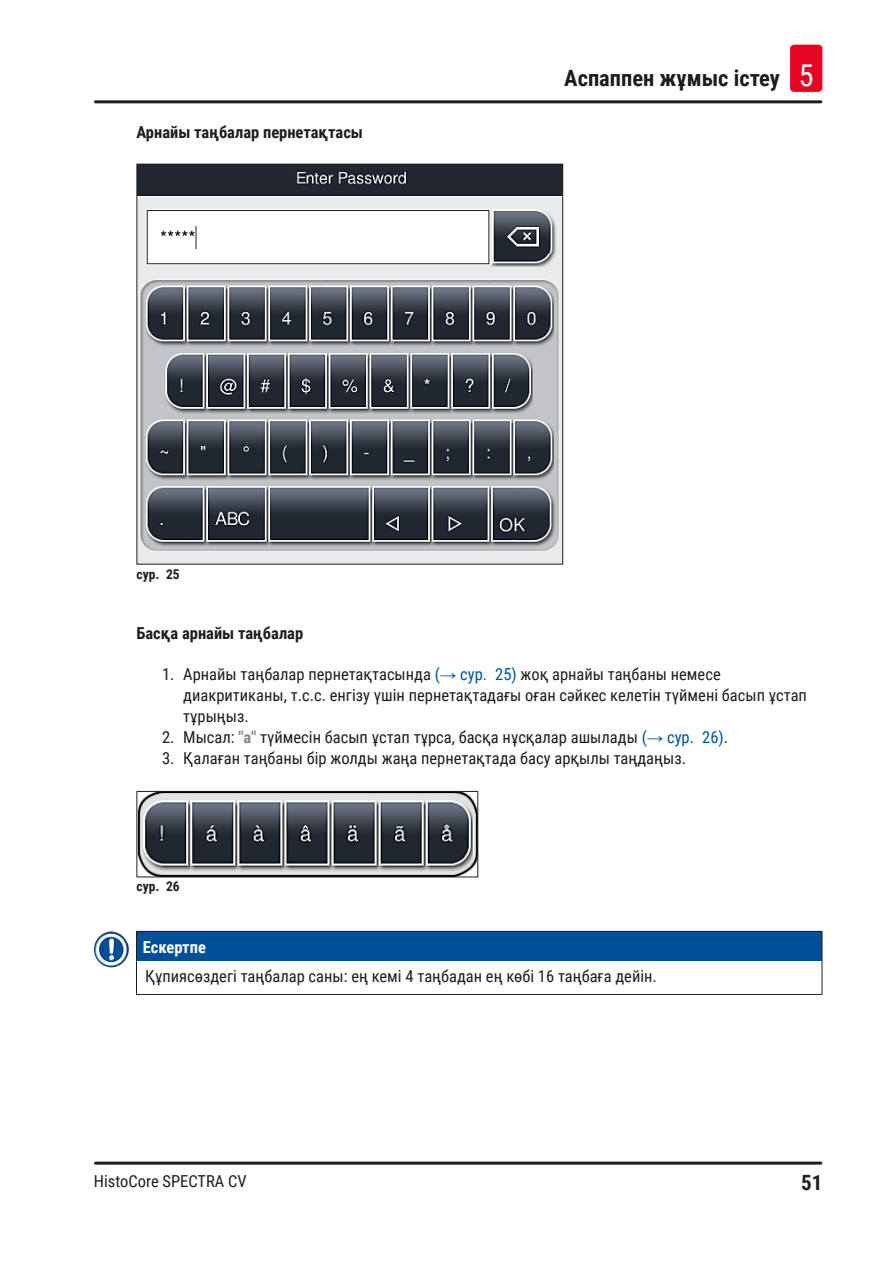
<style>
.page{position:relative;width:893px;height:1263px;background:#fff}
.page>*{position:absolute;margin:0;border:0;box-sizing:border-box;transform-origin:0 0}
.t1{font:700 22.5px "Roboto Condensed";color:#1d1d1b}
.t2{font:700 21px "Roboto Condensed";color:#1d1d1b}
.Source_of_danger{font:16.5px/20.9px "Roboto Condensed";color:#1d1d1b}
.Subheading{font:700 16.5px "Roboto Condensed";color:#1d1d1b}
.Signalword__no_use_a{font:700 16.5px "Roboto Condensed";color:#fff}
.t3{font:700 13.5px "Roboto Condensed";color:#1d1d1b}
.s1{font-weight:400;font-size:30px;color:#fff}
.s2{color:#005099}
.s3{font-family:"Arial";color:#005099}
.s4{font-weight:700;color:#878787}
</style>
<div class="page">
<hr style="left:95px;top:100px;width:726px;height:3px;background:#1d1d1b">
<hr style="left:95px;top:1161px;width:726px;height:3px;background:#1d1d1b">
<div style="left:790px;top:45px;width:32px;height:47px;background:#e40522;border-radius:4px"></div>
<img style="left:138px;top:166px;width:423px;height:396px">
<img style="left:138px;top:793px;width:338px;height:82px">
<div style="left:136px;top:791px;width:342px;height:86px;border:1px solid #1d1d1b"></div>
<div style="left:136px;top:931px;width:686px;height:30px;background:#005099"></div>
<svg style="left:136px;top:932px;width:1px;height:29px"></svg>
<hr style="left:136px;top:961px;width:1px;height:33px;background:#1d1d1b">
<hr style="left:822px;top:961px;width:1px;height:33px;background:#1d1d1b">
<hr style="left:136px;top:994px;width:686px;height:1px;background:#1d1d1b">
<hr style="left:136px;top:931px;width:686px;height:1px;background:#1d1d1b">
<svg style="left:822px;top:932px;width:1px;height:29px"></svg>
<img style="left:94px;top:931px;width:26px;height:36px">
<p class="Subheading" style="left:136px;top:121px;width:228px">Арнайы таңбалар пернетақтасы</p>
<p class="t3" style="left:137px;top:564px;width:45px">сур. 25</p>
<h1 class="t1" style="left:564px;top:63px;width:251px">Аспаппен жұмыс істеу <span class="s1">5</span></h1>
<p class="Subheading" style="left:136px;top:621px;width:168px">Басқа арнайы таңбалар</p>
<p class="Source_of_danger" style="left:183px;top:663px;width:625px;text-indent:-21px">1. Арнайы таңбалар пернетақтасында <span class="s2">(</span><span class="s3">→</span> <span class="s2">сур. 25)</span> жоқ арнайы таңбаны немесе диакритиканы, т.с.с. енгізу үшін пернетақтадағы оған сәйкес келетін түймені басып ұстап тұрыңыз.</p>
<p class="Source_of_danger" style="left:162px;top:726px;width:568px">2. Мысал: <span class="s4">"a"</span> түймесін басып ұстап тұрса, басқа нұсқалар ашылады <span class="s2">(</span><span class="s3">→</span> <span class="s2">сур. 26)</span>.</p>
<p class="Source_of_danger" style="left:162px;top:747px;width:526px">3. Қалаған таңбаны бір жолды жаңа пернетақтада басу арқылы таңдаңыз.</p>
<p class="t3" style="left:137px;top:877px;width:45px">сур. 26</p>
<p class="Signalword__no_use_a" style="left:143px;top:935px;width:65px">Ескертпе</p>
<p class="Source_of_danger" style="left:145px;top:965px;width:513px">Құпиясөздегі таңбалар саны: ең кемі 4 таңбадан ең көбі 16 таңбаға дейін.</p>
<p class="Source_of_danger" style="left:94px;top:1170px;width:154px">HistoCore SPECTRA CV</p>
<p class="t2" style="left:801px;top:1168px;width:23px">51</p>
</div>
